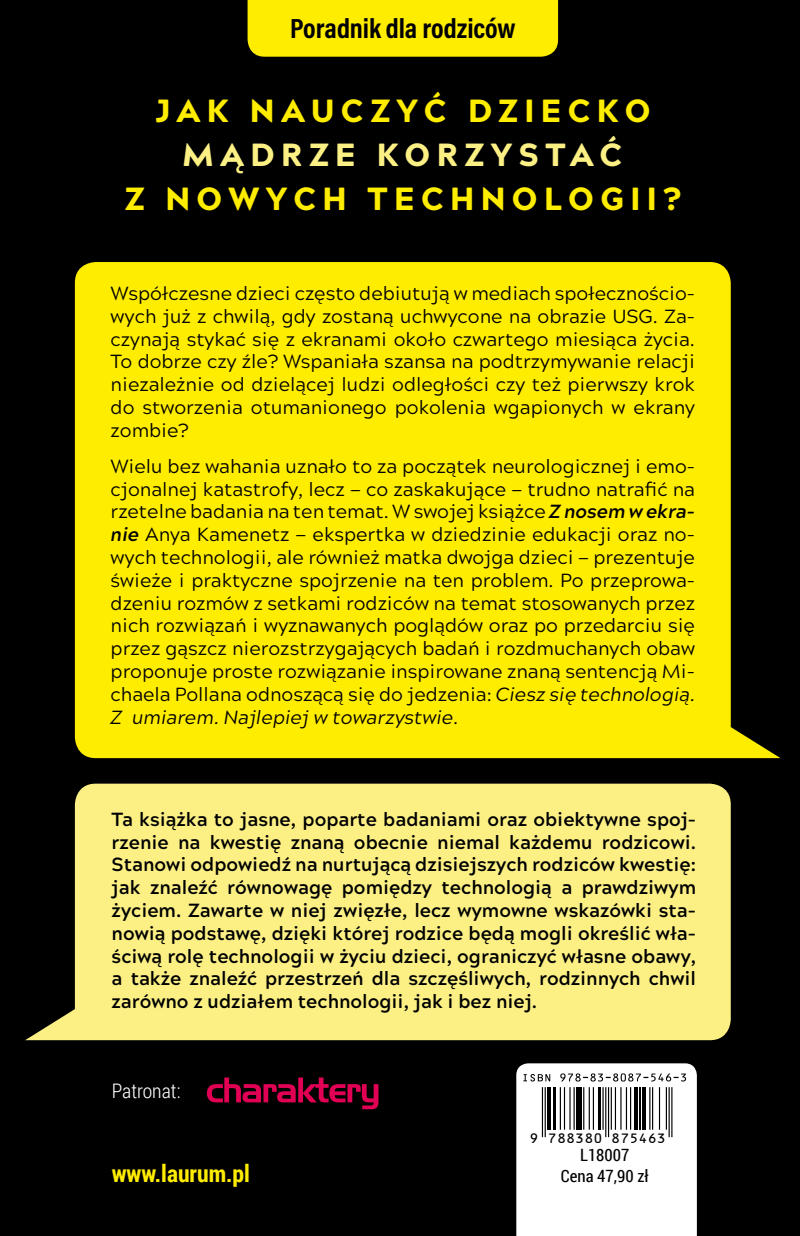
<style>
.page{position:relative;width:800px;height:1236px;background:#fff}
.page>*{position:absolute;margin:0;border:0;box-sizing:border-box;transform-origin:0 0}
.t1{font:900 32px "Acherus Grotesque";letter-spacing:.2em;color:#ffed00}
.t2{font:900 32px "Acherus Grotesque";letter-spacing:.2em;color:#fcf085}
.t3{font:700 28px "Acumin Pro Cond";letter-spacing:-.005em;color:#000}
.t4{font:700 23.8px "Roboto Condensed";color:#ffed00}
.t5{font:300 20px "Roboto Condensed";color:#fff}
.t6{font:19px/22.8px "Acherus Grotesque";color:#000;text-align:justify}
.t7{font:700 19px/22.8px "Acherus Grotesque";color:#000;text-align:justify}
.t8{font:17px "Roboto Condensed";color:#000}
.t9{font:15.2px "OCRB10 Pitch BT";color:#000}
.s1{font-weight:700;font-style:italic}
.s2{font-style:italic}
</style>
<div class="page">
<div style="left:0;top:0;width:799px;height:1236px;background:#000"></div>
<svg style="left:516px;top:1063px;width:180px;height:173px;background:#e7e7e7"></svg>
<div style="left:75px;top:262px;width:705px;height:496px;background:#ffed00"></div>
<svg style="left:25px;top:784px;width:705px;height:256px;background:#e7dc7a"></svg>
<div style="left:247px;top:0;width:311px;height:57px;background:#ffed00"></div>
<svg style="left:207px;top:1077px;width:171px;height:32px"></svg>
<h2 class="t3" style="left:290px;top:10px;width:227px">Poradnik dla rodziców</h2>
<h1 class="t1" style="left:155px;top:83px;width:496px">JAK NAUCZYĆ DZIECKO</h1>
<h1 class="t2" style="left:182px;top:127px;width:442px">MĄDRZE KORZYSTAĆ</h1>
<h1 class="t1" style="left:125px;top:171px;width:557px">Z NOWYCH TECHNOLOGII?</h1>
<p class="t6" style="left:111px;top:281px;width:585px">Współczesne dzieci często debiutują w mediach społecznościo&shy;wych już z chwilą, gdy zostaną uchwycone na obrazie USG. Za&shy;czynają stykać się z ekranami około czwartego miesiąca życia.<br>To dobrze czy źle? Wspaniała szansa na podtrzymywanie relacji niezależnie od dzielącej ludzi odległości czy też pierwszy krok do stworzenia otumanionego pokolenia wgapionych w ekrany zombie?</p>
<p class="t6" style="left:111px;top:454px;width:585px">Wielu bez wahania uznało to za początek neurologicznej i emo&shy;cjonalnej katastrofy, lecz — co zaskakujące — trudno natrafić na rzetelne badania na ten temat. W swojej książce <span class="s1">Z nosem w ekra&shy;nie</span> Anya Kamenetz — ekspertka w dziedzinie edukacji oraz no&shy;wych technologii, ale również matka dwojga dzieci — prezentuje świeże i praktyczne spojrzenie na ten problem. Po przeprowa&shy;dzeniu rozmów z setkami rodziców na temat stosowanych przez nich rozwiązań i wyznawanych poglądów oraz po przedarciu się przez gąszcz nierozstrzygających badań i rozdmuchanych obaw proponuje proste rozwiązanie inspirowane znaną sentencją Mi&shy;chaela Pollana odnoszącą się do jedzenia: <span class="s2">Ciesz się technologią.<br>Z umiarem. Najlepiej w towarzystwie.</span></p>
<p class="t7" style="left:112px;top:807px;width:586px">Ta książka to jasne, poparte badaniami oraz obiektywne spoj&shy;rzenie na kwestię znaną obecnie niemal każdemu rodzicowi.<br>Stanowi odpowiedź na nurtującą dzisiejszych rodziców kwestię: jak znaleźć równowagę pomiędzy technologią a prawdziwym życiem. Zawarte w niej zwięzłe, lecz wymowne wskazówki sta&shy;nowią podstawę, dzięki której rodzice będą mogli określić wła&shy;ściwą rolę technologii w życiu dzieci, ograniczyć własne obawy, a także znaleźć przestrzeń dla szczęśliwych, rodzinnych chwil zarówno z udziałem technologii, jak i bez niej.</p>
<p class="t5" style="left:112px;top:1077px;width:70px">Patronat:</p>
<p class="t9" style="left:529px;top:1131px;width:138px">9 788380 875463</p>
<p class="t8" style="left:580px;top:1143px;width:51px">L18007</p>
<p class="t4" style="left:112px;top:1157px;width:140px">www.laurum.pl</p>
<p class="t8" style="left:560px;top:1164px;width:89px">Cena 47,90 zł</p>
</div>
